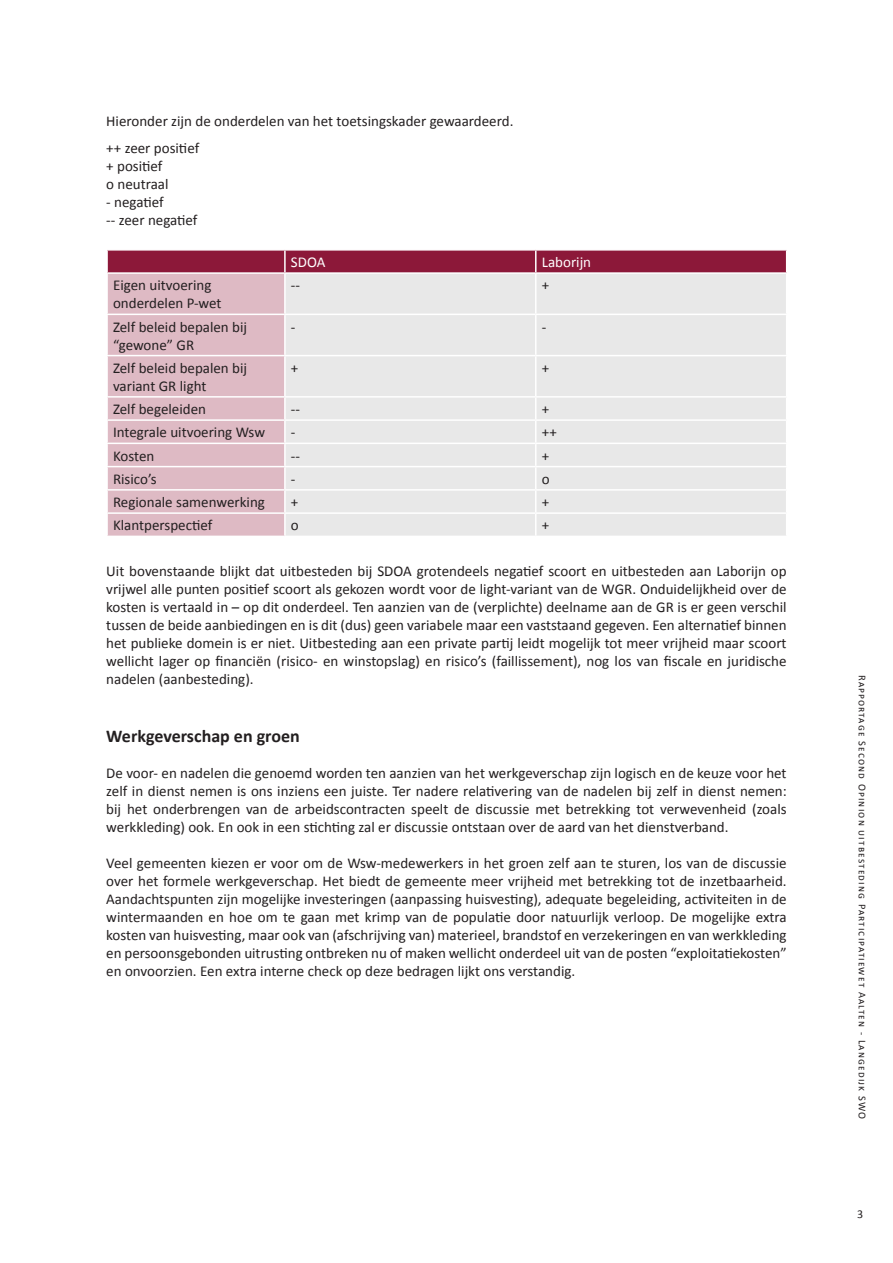
<style>
.page{position:relative;width:893px;height:1263px;background:#fff}
.page>*{position:absolute;margin:0;border:0;box-sizing:border-box;transform-origin:0 0}
.Normaal{font:700 18px "Calibri";color:#231f20}
.Normaal-2{font:15px/18px "Calibri";color:#231f20}
.Normaal-3{font:15px "Calibri";color:#fff}
.t1{font:12px "Calibri";color:#231f20}
.t2{font:10.5px "Calibri";letter-spacing:.11em;color:#231f20}
</style>
<div class="page">
<div style="left:108px;top:274px;width:176px;height:262px;background:#debac4"></div>
<div style="left:286px;top:274px;width:500px;height:262px;background:#e8e8e8"></div>
<div style="left:107px;top:250px;width:680px;height:22px;background:#8c1839"></div>
<hr style="left:535px;top:274px;width:1px;height:40px;background:#fff">
<hr style="left:106px;top:314px;width:179px;height:1px;background:#fff">
<hr style="left:285px;top:314px;width:251px;height:1px;background:#fff">
<hr style="left:536px;top:314px;width:251px;height:1px;background:#fff">
<hr style="left:535px;top:315px;width:1px;height:40px;background:#fff">
<hr style="left:106px;top:355px;width:179px;height:1px;background:#fff">
<hr style="left:285px;top:355px;width:251px;height:1px;background:#fff">
<hr style="left:536px;top:355px;width:251px;height:1px;background:#fff">
<hr style="left:535px;top:356px;width:1px;height:40px;background:#fff">
<hr style="left:106px;top:396px;width:179px;height:2px;background:#fff">
<hr style="left:285px;top:396px;width:251px;height:2px;background:#fff">
<hr style="left:536px;top:396px;width:251px;height:2px;background:#fff">
<hr style="left:106px;top:419px;width:179px;height:2px;background:#fff">
<hr style="left:285px;top:419px;width:251px;height:2px;background:#fff">
<hr style="left:536px;top:419px;width:251px;height:2px;background:#fff">
<hr style="left:106px;top:443px;width:179px;height:1px;background:#fff">
<hr style="left:285px;top:443px;width:251px;height:1px;background:#fff">
<hr style="left:536px;top:443px;width:251px;height:1px;background:#fff">
<hr style="left:106px;top:466px;width:179px;height:1px;background:#fff">
<hr style="left:285px;top:466px;width:251px;height:1px;background:#fff">
<hr style="left:536px;top:466px;width:251px;height:1px;background:#fff">
<hr style="left:106px;top:489px;width:179px;height:2px;background:#fff">
<hr style="left:285px;top:489px;width:251px;height:2px;background:#fff">
<hr style="left:536px;top:489px;width:251px;height:2px;background:#fff">
<hr style="left:106px;top:512px;width:179px;height:2px;background:#fff">
<hr style="left:285px;top:512px;width:251px;height:2px;background:#fff">
<hr style="left:536px;top:512px;width:251px;height:2px;background:#fff">
<svg style="left:535px;top:398px;width:1px;height:138px"></svg>
<p class="Normaal-2" style="left:106px;top:112px;width:409px">Hieronder zijn de onderdelen van het toetsingskader gewaardeerd.</p>
<p class="Normaal-2" style="left:106px;top:139px;width:94px">++ zeer positief</p>
<p class="Normaal-2" style="left:106px;top:157px;width:58px">+ positief</p>
<p class="Normaal-2" style="left:106px;top:175px;width:64px">o neutraal</p>
<p class="Normaal-2" style="left:106px;top:193px;width:59px">- negatief</p>
<p class="Normaal-2" style="left:106px;top:211px;width:93px">-- zeer negatief</p>
<p class="Normaal-3" style="left:291px;top:253px;width:36px">SDOA</p>
<p class="Normaal-3" style="left:542px;top:253px;width:51px">Laborijn</p>
<p class="Normaal-2" style="left:113px;top:276px;width:110px">Eigen uitvoering onderdelen P-wet</p>
<p class="Normaal-2" style="left:291px;top:276px;width:11px">--</p>
<p class="Normaal-2" style="left:542px;top:276px;width:9px">+</p>
<p class="Normaal-2" style="left:113px;top:318px;width:136px">Zelf beleid bepalen bij “gewone” GR</p>
<p class="Normaal-2" style="left:291px;top:318px;width:6px">-</p>
<p class="Normaal-2" style="left:542px;top:318px;width:6px">-</p>
<p class="Normaal-2" style="left:113px;top:359px;width:136px">Zelf beleid bepalen bij variant GR light</p>
<p class="Normaal-2" style="left:291px;top:359px;width:9px">+</p>
<p class="Normaal-2" style="left:542px;top:359px;width:9px">+</p>
<p class="Normaal-2" style="left:113px;top:400px;width:94px">Zelf begeleiden</p>
<p class="Normaal-2" style="left:291px;top:400px;width:11px">--</p>
<p class="Normaal-2" style="left:542px;top:400px;width:9px">+</p>
<p class="Normaal-2" style="left:113px;top:423px;width:154px">Integrale uitvoering Wsw</p>
<p class="Normaal-2" style="left:291px;top:423px;width:6px">-</p>
<p class="Normaal-2" style="left:542px;top:423px;width:17px">++</p>
<p class="Normaal-2" style="left:113px;top:447px;width:43px">Kosten</p>
<p class="Normaal-2" style="left:291px;top:447px;width:11px">--</p>
<p class="Normaal-2" style="left:542px;top:447px;width:9px">+</p>
<p class="Normaal-2" style="left:113px;top:470px;width:45px">Risico’s</p>
<p class="Normaal-2" style="left:291px;top:470px;width:6px">-</p>
<p class="Normaal-2" style="left:542px;top:470px;width:9px">o</p>
<p class="Normaal-2" style="left:113px;top:493px;width:153px">Regionale samenwerking</p>
<p class="Normaal-2" style="left:291px;top:493px;width:9px">+</p>
<p class="Normaal-2" style="left:542px;top:493px;width:9px">+</p>
<p class="Normaal-2" style="left:113px;top:516px;width:101px">Klantperspectief</p>
<p class="Normaal-2" style="left:291px;top:516px;width:9px">o</p>
<p class="Normaal-2" style="left:542px;top:516px;width:9px">+</p>
<p class="Normaal-2" style="left:106px;top:562px;width:682px;text-align:justify">Uit bovenstaande blijkt dat uitbesteden bij SDOA grotendeels negatief scoort en uitbesteden aan Laborijn op vrijwel alle punten positief scoort als gekozen wordt voor de light-variant van de WGR. Onduidelijkheid over de kosten is vertaald in – op dit onderdeel. Ten aanzien van de (verplichte) deelname aan de GR is er geen verschil tussen de beide aanbiedingen en is dit (dus) geen variabele maar een vaststaand gegeven. Een alternatief binnen het publieke domein is er niet. Uitbesteding aan een private partij leidt mogelijk tot meer vrijheid maar scoort wellicht lager op financiën (risico- en winstopslag) en risico’s (faillissement), nog los van fiscale en juridische nadelen (aanbesteding).</p>
<p class="Normaal" style="left:106px;top:724px;width:195px">Werkgeverschap en groen</p>
<p class="Normaal-2" style="left:106px;top:764px;width:682px;text-align:justify">De voor- en nadelen die genoemd worden ten aanzien van het werkgeverschap zijn logisch en de keuze voor het zelf in dienst nemen is ons inziens een juiste. Ter nadere relativering van de nadelen bij zelf in dienst nemen: bij het onderbrengen van de arbeidscontracten speelt de discussie met betrekking tot verwevenheid (zoals werkkleding) ook. En ook in een stichting zal er discussie ontstaan over de aard van het dienstverband.</p>
<p class="Normaal-2" style="left:106px;top:854px;width:682px;text-align:justify">Veel gemeenten kiezen er voor om de Wsw-medewerkers in het groen zelf aan te sturen, los van de discussie over het formele werkgeverschap. Het biedt de gemeente meer vrijheid met betrekking tot de inzetbaarheid.<br>Aandachtspunten zijn mogelijke investeringen (aanpassing huisvesting), adequate begeleiding, activiteiten in de wintermaanden en hoe om te gaan met krimp van de populatie door natuurlijk verloop. De mogelijke extra kosten van huisvesting, maar ook van (afschrijving van) materieel, brandstof en verzekeringen en van werkkleding en persoonsgebonden uitrusting ontbreken nu of maken wellicht onderdeel uit van de posten “exploitatiekosten” en onvoorzien. Een extra interne check op deze bedragen lijkt ons verstandig.</p>
<p class="t2" style="left:869px;top:675px;width:446px;rotate:90deg">Rapportage Second Opinion uitbesteding Participatiewet Aalten - Langedijk SWO</p>
<p class="t1" style="left:857px;top:1207px;width:8px">3</p>
</div>
